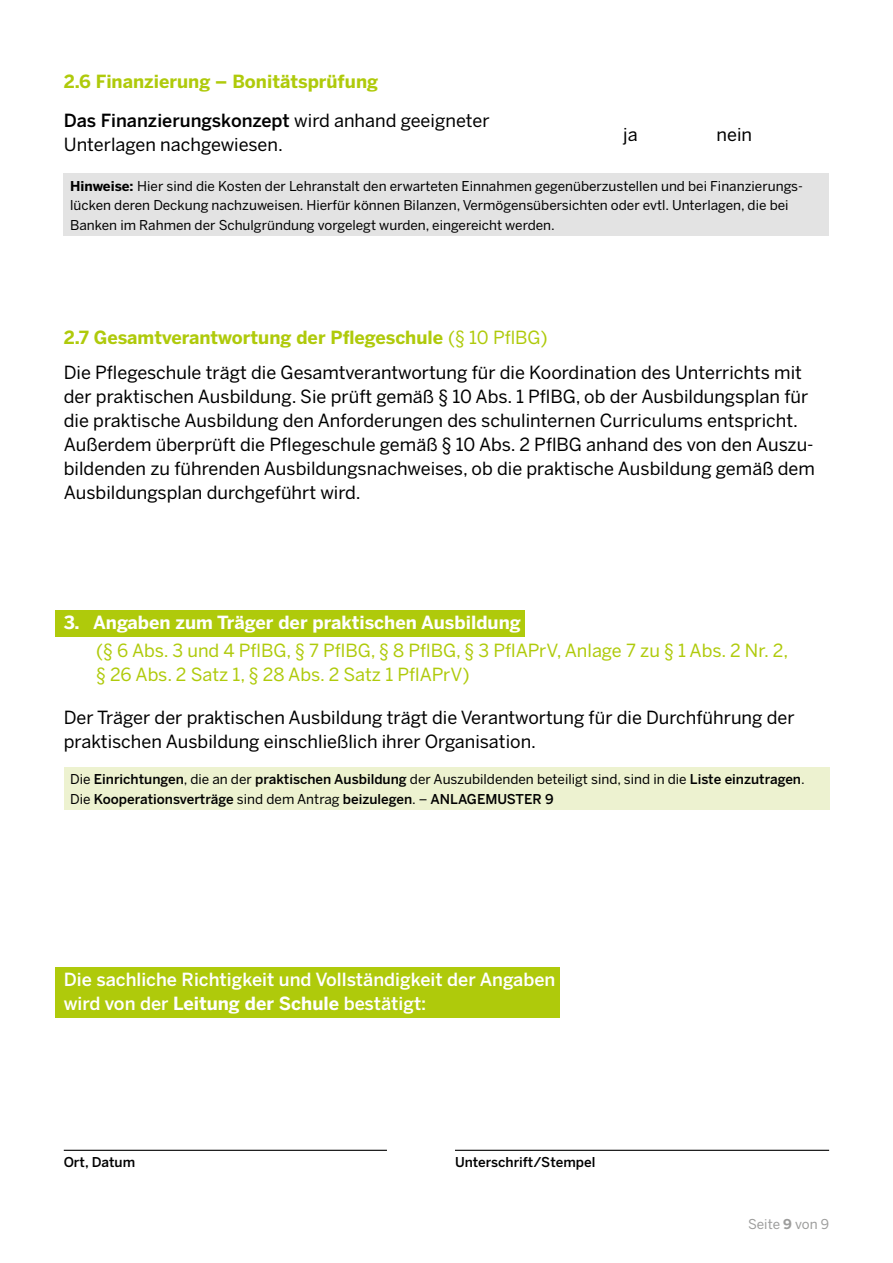
<style>
.page{position:relative;width:893px;height:1263px;background:#fff}
.page>*{position:absolute;margin:0;border:0;box-sizing:border-box;transform-origin:0 0}
.t1{font:18px/24px "Benton Sans";color:#000}
.t2{font:18px/24px "Benton Sans";color:#afca0b}
.t3{font:500 18px/24px "Benton Sans";color:#fff}
.t4{font:700 18px "Benton Sans";color:#afca0b}
.t5{font:700 18px "Benton Sans";color:#fff}
.t6{font:13.5px/19.5px "Benton Sans";color:#000}
.t7{font:500 13.5px/19.5px "Benton Sans";color:#000}
.t8{font:13.5px "Benton Sans";letter-spacing:-.005em;color:#9d9d9c}
.s1{font-weight:500}
.s2{font-weight:700}
.s3{font-weight:400}
</style>
<div class="page">
<div style="left:64px;top:174px;width:765px;height:62px;background:#e3e3e3"></div>
<div style="left:55px;top:610px;width:470px;height:26px;background:#afca0b"></div>
<div style="left:64px;top:767px;width:765px;height:43px;background:#edf2d0"></div>
<div style="left:55px;top:967px;width:505px;height:50px;background:#afca0b"></div>
<hr style="left:455px;top:1150px;width:374px;height:1px;background:#000">
<hr style="left:64px;top:1150px;width:323px;height:1px;background:#000">
<p class="t4" style="left:64px;top:70px;width:316px">2.6 Finanzierung – Bonitätsprüfung</p>
<p class="t1" style="left:64px;top:109px;width:427px"><span class="s1">Das Finanzierungskonzept</span> wird anhand geeigneter<br>Unterlagen nachgewiesen.</p>
<p class="t6" style="left:70px;top:176px;width:734px"><span class="s2">Hinweise:</span> Hier sind die Kosten der Lehranstalt den erwarteten Einnahmen gegenüberzustellen und bei Finanzierungs&shy;lücken deren Deckung nachzuweisen. Hierfür können Bilanzen, Vermögensübersichten oder evtl. Unterlagen, die bei<br>Banken im Rahmen der Schulgründung vorgelegt wurden, eingereicht werden.</p>
<p class="t1" style="left:623px;top:122px;width:16px">ja</p>
<p class="t1" style="left:716px;top:122px;width:37px">nein</p>
<p class="t4" style="left:64px;top:327px;width:485px">2.7 Gesamtverantwortung der Pflegeschule <span class="s3">(§ 10 PflBG)</span></p>
<p class="t1" style="left:64px;top:361px;width:753px">Die Pflegeschule trägt die Gesamtverantwortung für die Koordination des Unterrichts mit der praktischen Ausbildung. Sie prüft gemäß § 10 Abs. 1 PflBG, ob der Ausbildungsplan für die praktische Ausbildung den Anforderungen des schulinternen Curriculums entspricht.<br>Außerdem überprüft die Pflegeschule gemäß § 10 Abs. 2 PflBG anhand des von den Auszu&shy;bildenden zu führenden Ausbildungsnachweises, ob die praktische Ausbildung gemäß dem Ausbildungsplan durchgeführt wird.</p>
<p class="t5" style="left:64px;top:612px;width:459px">3. Angaben zum Träger der praktischen Ausbildung</p>
<p class="t2" style="left:96px;top:639px;width:694px">(§ 6 Abs. 3 und 4 PflBG, § 7 PflBG, § 8 PflBG, § 3 PflAPrV, Anlage 7 zu § 1 Abs. 2 Nr. 2, § 26 Abs. 2 Satz 1, § 28 Abs. 2 Satz 1 PflAPrV)</p>
<p class="t1" style="left:64px;top:705px;width:732px">Der Träger der praktischen Ausbildung trägt die Verantwortung für die Durchführung der praktischen Ausbildung einschließlich ihrer Organisation.</p>
<p class="t7" style="left:70px;top:769px;width:736px"><span class="s3">Die</span> Einrichtungen<span class="s3">, die an der</span> praktischen Ausbildung <span class="s3">der Auszubildenden beteiligt sind, sind in die</span> Liste einzutragen<span class="s3">.<br>Die</span> Kooperationsverträge <span class="s3">sind dem Antrag</span> beizulegen<span class="s3">. –</span> ANLAGEMUSTER 9</p>
<p class="t3" style="left:64px;top:968px;width:493px">Die sachliche Richtigkeit und Vollständigkeit der Angaben wird von der <span class="s2">Leitung der Schule</span> bestätigt:</p>
<p class="t7" style="left:64px;top:1152px;width:73px">Ort, Datum</p>
<p class="t7" style="left:455px;top:1152px;width:142px">Unterschrift/Stempel</p>
<p class="t8" style="left:748px;top:1216px;width:83px">Seite <span class="s2">9</span> von 9</p>
</div>
